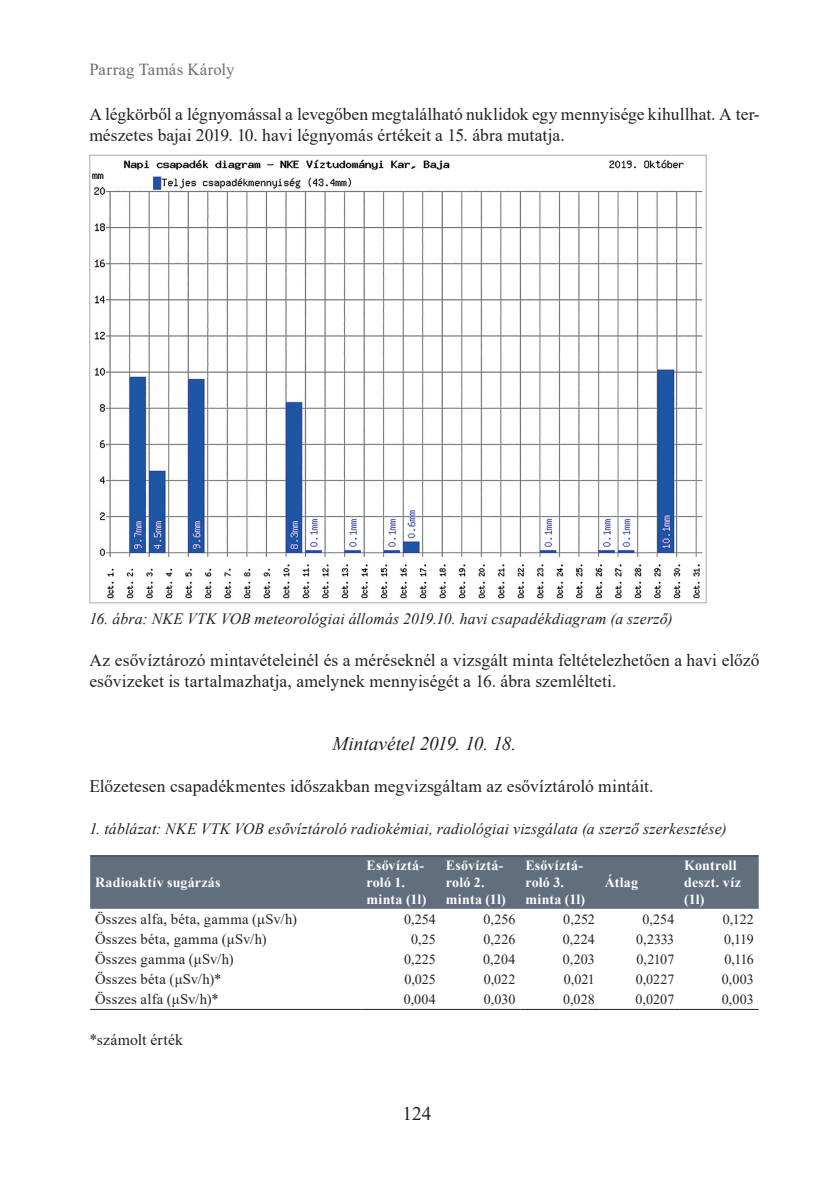
<style>
.page{position:relative;width:834px;height:1181px;background:#fff}
.page>*{position:absolute;margin:0;border:0;box-sizing:border-box;transform-origin:0 0}
._1_1__Section_Head{font:italic 19.25px "Times New Roman";letter-spacing:-.005em;color:#231f20}
.t1{font:19.25px "Times New Roman";color:#231f20}
.Body_1st_Paragraph_T{font:17.5px/21px "Times New Roman";letter-spacing:.005em;color:#231f20}
.t2{font:16.8px "Times New Roman";letter-spacing:.015em;color:#6c6d70}
.Table_Number___Title{font:italic 15.75px "Times New Roman";letter-spacing:.01em;color:#231f20}
.Figure_Number___Titl{font:italic 15.75px "Times New Roman";letter-spacing:.01em;color:#231f20}
.Table_Source__Commen{font:15.75px "Times New Roman";letter-spacing:.01em;color:#231f20}
.Table_Data_-_left{font:14.7px "Times New Roman";letter-spacing:.015em;color:#231f20}
.Table_Date_-_right{font:14px "Times New Roman";color:#231f20}
.Table_Head_-_left{font:700 14px/16.8px "Times New Roman";letter-spacing:.015em;color:#fff}
</style>
<div class="page">
<img style="left:92px;top:159px;width:611px;height:440px">
<div style="left:90px;top:856px;width:668px;height:53px;background:#616e7d"></div>
<hr style="left:90px;top:855px;width:271px;height:1px;background:#231f20">
<hr style="left:361px;top:855px;width:80px;height:1px;background:#231f20">
<hr style="left:441px;top:855px;width:79px;height:1px;background:#231f20">
<hr style="left:520px;top:855px;width:79px;height:1px;background:#231f20">
<hr style="left:599px;top:855px;width:80px;height:1px;background:#231f20">
<hr style="left:679px;top:855px;width:79px;height:1px;background:#231f20">
<hr style="left:90px;top:1009px;width:271px;height:1px;background:#231f20">
<hr style="left:361px;top:1009px;width:80px;height:1px;background:#231f20">
<hr style="left:441px;top:1009px;width:79px;height:1px;background:#231f20">
<hr style="left:520px;top:1009px;width:79px;height:1px;background:#231f20">
<hr style="left:599px;top:1009px;width:80px;height:1px;background:#231f20">
<hr style="left:679px;top:1009px;width:79px;height:1px;background:#231f20">
<p class="t2" style="left:89px;top:58px;width:147px">Parrag Tamás Károly</p>
<p class="Body_1st_Paragraph_T" style="left:89px;top:103px;width:671px">A légkörből a légnyomással a levegőben megtalálható nuklidok egy mennyisége kihullhat. A ter&shy;mészetes bajai 2019. 10. havi légnyomás értékeit a -15. ábra mutatja.</p>
<p class="Figure_Number___Titl" style="left:89px;top:608px;width:584px">16. ábra: NKE VTK VOB meteorológiai állomás 2019.10. havi csapadékdiagram (a szerző)</p>
<p class="Body_1st_Paragraph_T" style="left:89px;top:649px;width:671px">Az esővíztározó mintavételeinél és a méréseknél a vizsgált minta feltételezhetően a havi előző esővizeket is tartalmazhatja, amelynek mennyiségét a -16. ábra szemlélteti.</p>
<p class="_1_1__Section_Head" style="left:332px;top:731px;width:185px">Mintavétel 2019. 10. 18.</p>
<p class="Body_1st_Paragraph_T" style="left:89px;top:775px;width:565px">Előzetesen csapadékmentes időszakban megvizsgáltam az esővíztároló mintáit.</p>
<p class="Table_Number___Title" style="left:89px;top:818px;width:638px">1. táblázat: NKE VTK VOB esővíztároló radiokémiai, radiológiai vizsgálata (a szerző szerkesztése)</p>
<p class="Table_Head_-_left" style="left:95px;top:873px;width:127px">Radioaktív sugárzás</p>
<p class="Table_Head_-_left" style="left:366px;top:856px;width:59px">Esővíztá&shy;roló 1.</p>
<p class="Table_Head_-_left" style="left:366px;top:890px;width:61px">minta (1l)</p>
<p class="Table_Head_-_left" style="left:446px;top:856px;width:59px">Esővíztá&shy;roló 2.</p>
<p class="Table_Head_-_left" style="left:446px;top:890px;width:61px">minta (1l)</p>
<p class="Table_Head_-_left" style="left:525px;top:856px;width:59px">Esővíztá&shy;roló 3.</p>
<p class="Table_Head_-_left" style="left:525px;top:890px;width:61px">minta (1l)</p>
<p class="Table_Head_-_left" style="left:684px;top:856px;width:58px">Kontroll deszt. víz (1l)</p>
<p class="Table_Head_-_left" style="left:604px;top:873px;width:35px">Átlag</p>
<p class="Table_Data_-_left" style="left:95px;top:908px;width:203px">Összes alfa, béta, gamma (μSv/h)</p>
<p class="Table_Date_-_right" style="left:404px;top:909px;width:33px">0,254</p>
<p class="Table_Date_-_right" style="left:483px;top:909px;width:33px">0,256</p>
<p class="Table_Date_-_right" style="left:563px;top:909px;width:33px">0,252</p>
<p class="Table_Date_-_right" style="left:642px;top:909px;width:33px">0,254</p>
<p class="Table_Date_-_right" style="left:722px;top:909px;width:32px">0,122</p>
<p class="Table_Data_-_left" style="left:95px;top:929px;width:173px">Összes béta, gamma (μSv/h)</p>
<p class="Table_Date_-_right" style="left:411px;top:929px;width:26px">0,25</p>
<p class="Table_Date_-_right" style="left:483px;top:929px;width:33px">0,226</p>
<p class="Table_Date_-_right" style="left:562px;top:929px;width:33px">0,224</p>
<p class="Table_Date_-_right" style="left:636px;top:929px;width:40px">0,2333</p>
<p class="Table_Date_-_right" style="left:724px;top:929px;width:31px">0,119</p>
<p class="Table_Data_-_left" style="left:95px;top:949px;width:140px">Összes gamma (μSv/h)</p>
<p class="Table_Date_-_right" style="left:404px;top:949px;width:33px">0,225</p>
<p class="Table_Date_-_right" style="left:483px;top:949px;width:34px">0,204</p>
<p class="Table_Date_-_right" style="left:563px;top:949px;width:33px">0,203</p>
<p class="Table_Date_-_right" style="left:636px;top:949px;width:39px">0,2107</p>
<p class="Table_Date_-_right" style="left:724px;top:949px;width:31px">0,116</p>
<p class="Table_Data_-_left" style="left:95px;top:969px;width:128px">Összes béta (μSv/h)*</p>
<p class="Table_Date_-_right" style="left:404px;top:969px;width:33px">0,025</p>
<p class="Table_Date_-_right" style="left:483px;top:969px;width:33px">0,022</p>
<p class="Table_Date_-_right" style="left:563px;top:969px;width:32px">0,021</p>
<p class="Table_Date_-_right" style="left:635px;top:969px;width:40px">0,0227</p>
<p class="Table_Date_-_right" style="left:721px;top:969px;width:33px">0,003</p>
<p class="Table_Data_-_left" style="left:95px;top:989px;width:125px">Összes alfa (μSv/h)*</p>
<p class="Table_Date_-_right" style="left:403px;top:989px;width:34px">0,004</p>
<p class="Table_Date_-_right" style="left:484px;top:989px;width:33px">0,030</p>
<p class="Table_Date_-_right" style="left:563px;top:989px;width:33px">0,028</p>
<p class="Table_Date_-_right" style="left:635px;top:989px;width:40px">0,0207</p>
<p class="Table_Date_-_right" style="left:721px;top:989px;width:33px">0,003</p>
<p class="Table_Source__Commen" style="left:89px;top:1028px;width:95px">*számolt érték</p>
<p class="t1" style="left:402px;top:1100px;width:30px">124</p>
</div>
